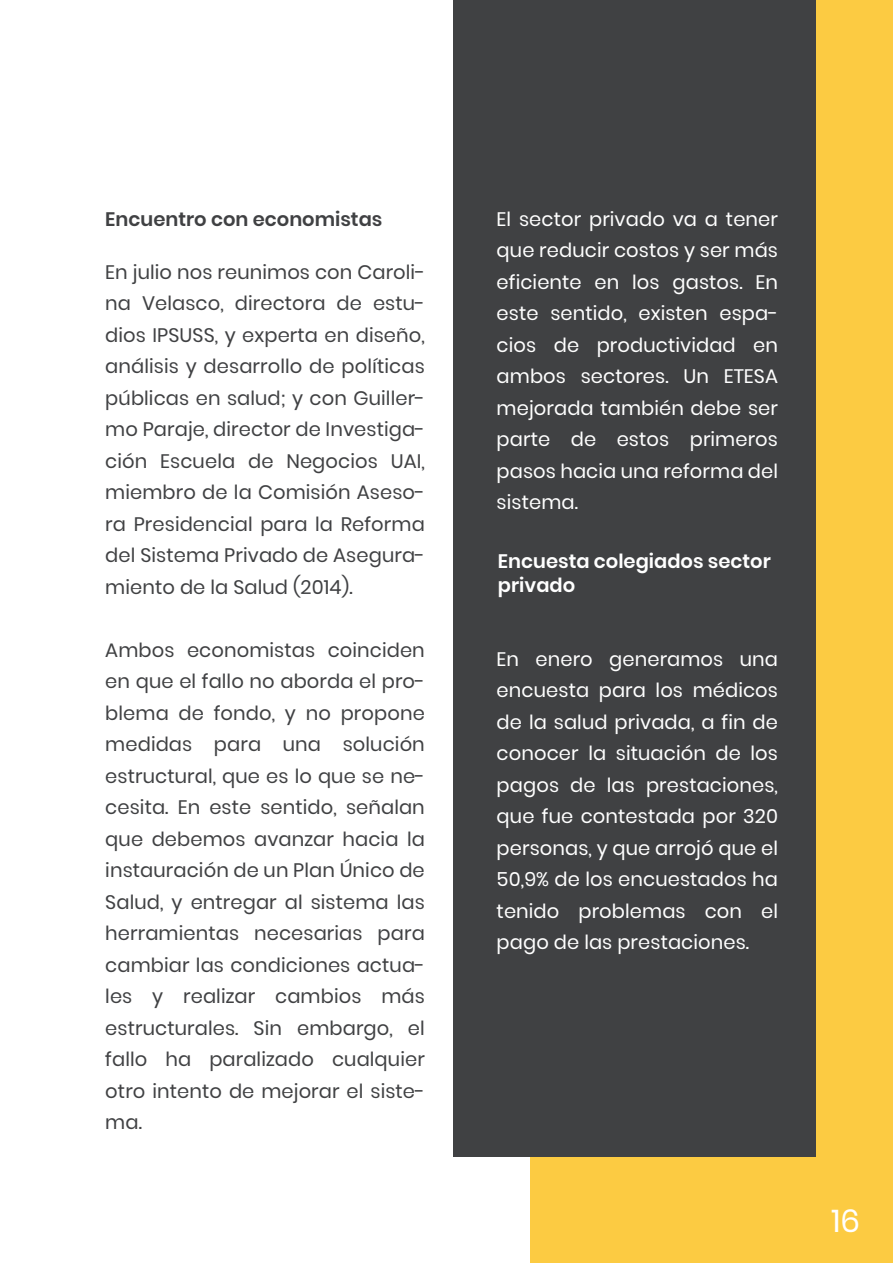
<style>
.page{position:relative;width:893px;height:1263px;background:#fff}
.page>*{position:absolute;margin:0;border:0;box-sizing:border-box;transform-origin:0 0}
.t1{font:31.5px "Poppins";color:#fff}
.t2{font:19.5px/31.5px "Poppins";letter-spacing:.005em;color:#404143;text-align:justify}
.t3{font:19.5px/31.5px "Poppins";letter-spacing:.005em;color:#fff;text-align:justify}
.t4{font:600 19.5px/24px "Poppins";color:#fff}
.t5{font:600 19.5px "Poppins";color:#404143}
</style>
<div class="page">
<div style="left:530px;top:0;width:363px;height:1263px;background:#fccb42"></div>
<div style="left:453px;top:0;width:363px;height:1157px;background:#404143"></div>
<p class="t5" style="left:105px;top:208px;width:279px">Encuentro con economistas</p>
<p class="t2" style="left:105px;top:256px;width:321px">En julio nos reunimos con Caroli&shy;na Velasco, directora de estu&shy;dios IPSUSS, y experta en diseño, análisis y desarrollo de políticas públicas en salud; y con Guiller&shy;mo Paraje, director de Investiga&shy;ción Escuela de Negocios UAI, miembro de la Comisión Aseso&shy;ra Presidencial para la Reforma del Sistema Privado de Asegura&shy;miento de la Salud (2014).</p>
<p class="t3" style="left:497px;top:203px;width:283px">El sector privado va a tener que reducir costos y ser más eficiente en los gastos. En este sentido, existen espa&shy;cios de productividad en ambos sectores. Un ETESA mejorada también debe ser parte de estos primeros pasos hacia una reforma del sistema.</p>
<p class="t4" style="left:498px;top:549px;width:274px">Encuesta colegiados sector privado</p>
<p class="t2" style="left:105px;top:634px;width:321px">Ambos economistas coinciden en que el fallo no aborda el pro&shy;blema de fondo, y no propone medidas para una solución estructural, que es lo que se ne&shy;cesita. En este sentido, señalan que debemos avanzar hacia la instauración de un Plan Único de Salud, y entregar al sistema las herramientas necesarias para cambiar las condiciones actua&shy;les y realizar cambios más estructurales. Sin embargo, el fallo ha paralizado cualquier otro intento de mejorar el siste&shy;ma.</p>
<p class="t3" style="left:497px;top:643px;width:283px">En enero generamos una encuesta para los médicos de la salud privada, a fin de conocer la situación de los pagos de las prestaciones, que fue contestada por 320 personas, y que arrojó que el 50,9% de los encuestados ha tenido problemas con el pago de las prestaciones.</p>
<h1 class="t1" style="left:831px;top:1202px;width:30px">16</h1>
</div>
